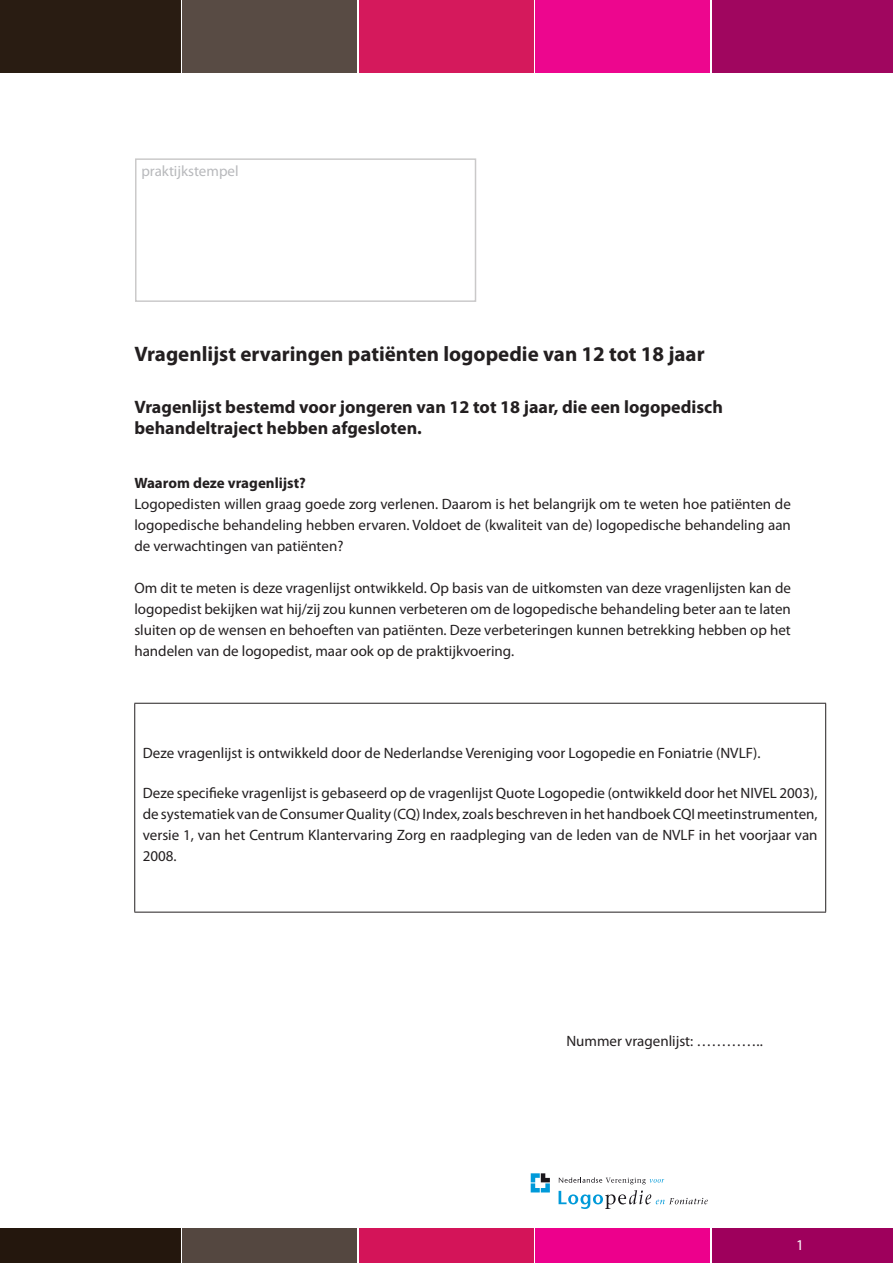
<style>
.page{position:relative;width:893px;height:1263px;background:#fff}
.page>*{position:absolute;margin:0;border:0;box-sizing:border-box;transform-origin:0 0}
.kop_groot{font:700 21px "Myriad Pro";color:#231f20}
.kop_klein{font:700 18px/21px "Myriad Pro";color:#231f20}
.platte_tekst{font:15px/21px "Myriad Pro";color:#231f20;text-align:justify}
.bold{font:700 15px "Myriad Pro";color:#231f20}
.platte_tekst-2{font:15px "Myriad Pro";color:#b8b9bc}
.platte_tekst-3{font:15px "Myriad Pro";color:#fff}
</style>
<div class="page">
<div style="left:0;top:0;width:180px;height:72px;background:#24170d"></div>
<div style="left:182px;top:0;width:175px;height:72px;background:#544740"></div>
<div style="left:359px;top:0;width:174px;height:72px;background:#d41459"></div>
<div style="left:536px;top:0;width:174px;height:72px;background:#ed008c"></div>
<div style="left:712px;top:0;width:181px;height:72px;background:#9e005c"></div>
<div style="left:0;top:1229px;width:180px;height:34px;background:#24170d"></div>
<div style="left:182px;top:1229px;width:175px;height:34px;background:#544740"></div>
<div style="left:359px;top:1229px;width:174px;height:34px;background:#d41459"></div>
<div style="left:536px;top:1229px;width:174px;height:34px;background:#ed008c"></div>
<div style="left:712px;top:1229px;width:181px;height:34px;background:#9e005c"></div>
<svg style="left:559px;top:1190px;width:149px;height:19px"></svg>
<svg style="left:559px;top:1177px;width:105px;height:7px"></svg>
<svg style="left:531px;top:1173px;width:19px;height:19px"></svg>
<hr style="left:134px;top:703px;width:692px;height:1px;background:#231f20">
<hr style="left:134px;top:704px;width:1px;height:208px;background:#231f20">
<hr style="left:825px;top:704px;width:1px;height:208px;background:#231f20">
<hr style="left:134px;top:912px;width:692px;height:1px;background:#231f20">
<p class="platte_tekst-2" style="left:141px;top:161px;width:99px">praktijkstempel</p>
<p class="kop_groot" style="left:134px;top:341px;width:572px">Vragenlijst ervaringen patiënten logopedie van 12 tot 18 jaar</p>
<p class="kop_klein" style="left:134px;top:396px;width:590px">Vragenlijst bestemd voor jongeren van 12 tot 18 jaar, die een logopedisch behandeltraject hebben afgesloten.</p>
<p class="bold" style="left:134px;top:473px;width:173px">Waarom deze vragenlijst?</p>
<p class="platte_tekst" style="left:134px;top:493px;width:658px">Logopedisten willen graag goede zorg verlenen. Daarom is het belangrijk om te weten hoe patiënten de logopedische behandeling hebben ervaren. Voldoet de (kwaliteit van de) logopedische behandeling aan de verwachtingen van patiënten?</p>
<p class="platte_tekst" style="left:134px;top:577px;width:658px">Om dit te meten is deze vragenlijst ontwikkeld. Op basis van de uitkomsten van deze vragenlijsten kan de logopedist bekijken wat hij/zij zou kunnen verbeteren om de logopedische behandeling beter aan te laten sluiten op de wensen en behoeften van patiënten. Deze verbeteringen kunnen betrekking hebben op het handelen van de logopedist, maar ook op de praktijkvoering.</p>
<p class="platte_tekst" style="left:143px;top:742px;width:619px">Deze vragenlijst is ontwikkeld door de Nederlandse Vereniging voor Logopedie en Foniatrie (NVLF).</p>
<p class="platte_tekst" style="left:143px;top:783px;width:676px">Deze specifieke vragenlijst is gebaseerd op de vragenlijst Quote Logopedie (ontwikkeld door het NIVEL 2003), de systematiek van de Consumer Quality (CQ) Index, zoals beschreven in het handboek CQI meetinstrumenten, versie 1, van het Centrum Klantervaring Zorg en raadpleging van de leden van de NVLF in het voorjaar van 2008.</p>
<p class="platte_tekst" style="left:566px;top:1030px;width:198px">Nummer vragenlijst: …………..</p>
<p class="platte_tekst-3" style="left:796px;top:1236px;width:9px">1</p>
</div>
